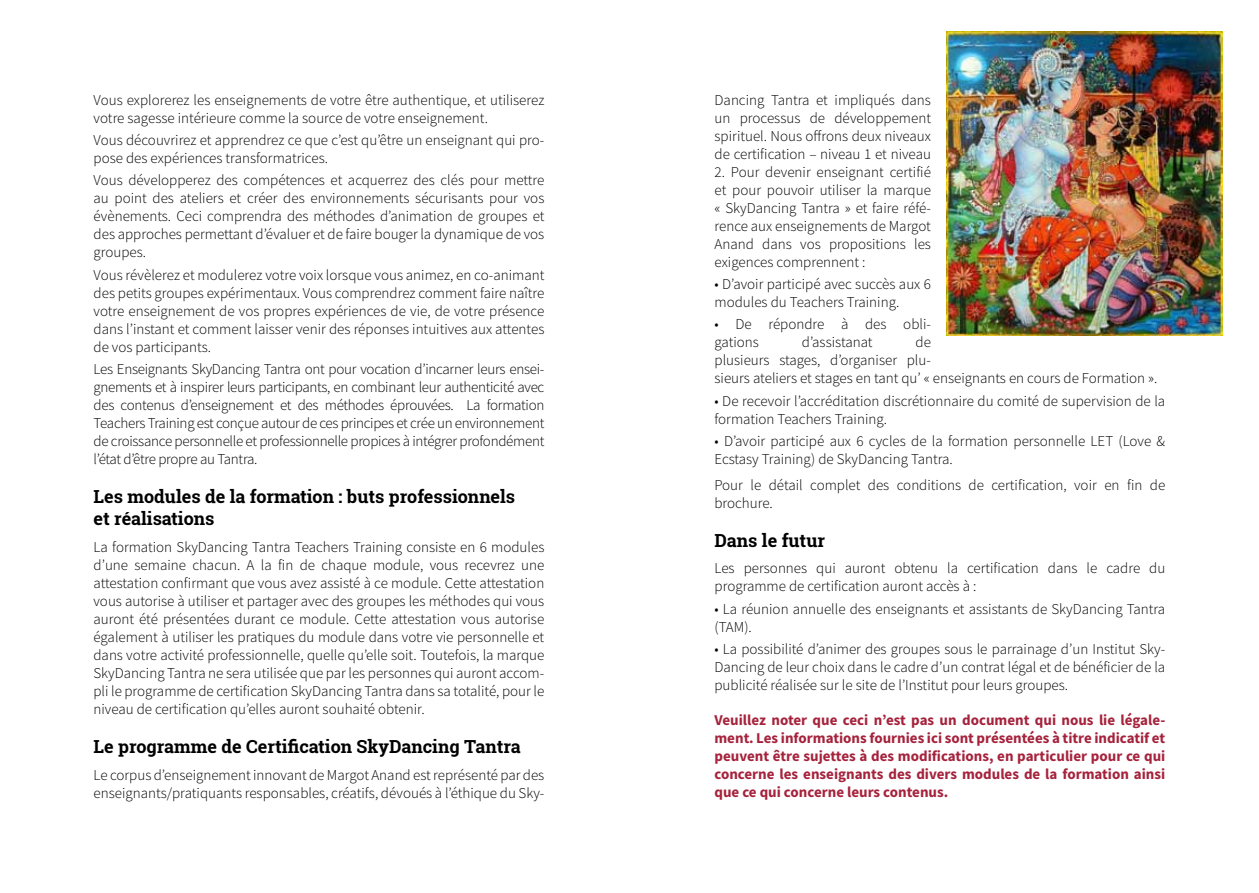
<style>
.page{position:relative;width:1259px;height:893px;background:#fff}
.page>*{position:absolute;margin:0;border:0;box-sizing:border-box;transform-origin:0 0}
.t1{font:700 18px/21.6px "Roboto Slab";color:#000}
.t2{font:300 15px/18px "Source Sans Pro";color:#000}
.t3{font:700 15px/18px "Source Sans Pro";color:#a5223c;text-align:justify}
</style>
<div class="page">
<img style="left:946px;top:32px;width:276px;height:304px">
<p class="t2" style="left:94px;top:91px;width:452px">Vous explorerez les enseignements de votre être authentique, et utiliserez votre sagesse intérieure comme la source de votre enseignement.</p>
<p class="t2" style="left:94px;top:131px;width:452px">Vous découvrirez et apprendrez ce que c’est qu’être un enseignant qui pro&shy;pose des expériences transformatrices.</p>
<p class="t2" style="left:94px;top:171px;width:452px;text-align:justify">Vous développerez des compétences et acquerrez des clés pour mettre au point des ateliers et créer des environnements sécurisants pour vos évènements. Ceci comprendra des méthodes d’animation de groupes et des approches permettant d’évaluer et de faire bouger la dynamique de vos groupes.</p>
<p class="t2" style="left:94px;top:266px;width:452px;text-align:justify">Vous révèlerez et modulerez votre voix lorsque vous animez, en co-animant des petits groupes expérimentaux. Vous comprendrez comment faire naître votre enseignement de vos propres expériences de vie, de votre présence dans l’instant et comment laisser venir des réponses intuitives aux attentes de vos participants.</p>
<p class="t2" style="left:94px;top:360px;width:452px;text-align:justify">Les Enseignants SkyDancing Tantra ont pour vocation d’incarner leurs ensei&shy;gnements et à inspirer leurs participants, en combinant leur authenticité avec des contenus d’enseignement et des méthodes éprouvées. La formation Teachers Training est conçue autour de ces principes et crée un environnement de croissance personnelle et professionnelle propices à intégrer profondément l’état d’être propre au Tantra.</p>
<p class="t1" style="left:94px;top:486px;width:423px">Les modules de la formation : buts professionnels et réalisations</p>
<p class="t2" style="left:93px;top:538px;width:452px;text-align:justify">La formation SkyDancing Tantra Teachers Training consiste en 6 modules d’une semaine chacun. A la fin de chaque module, vous recevrez une attestation confirmant que vous avez assisté à ce module. Cette attestation vous autorise à utiliser et partager avec des groupes les méthodes qui vous auront été présentées durant ce module. Cette attestation vous autorise également à utiliser les pratiques du module dans votre vie personnelle et dans votre activité professionnelle, quelle qu’elle soit. Toutefois, la marque SkyDancing Tantra ne sera utilisée que par les personnes qui auront accom&shy;pli le programme de certification SkyDancing Tantra dans sa totalité, pour le niveau de certification qu’elles auront souhaité obtenir.</p>
<p class="t1" style="left:94px;top:736px;width:429px">Le programme de Certification SkyDancing Tantra</p>
<p class="t2" style="left:94px;top:766px;width:452px">Le corpus d’enseignement innovant de Margot Anand est représenté par des enseignants/pratiquants responsables, créatifs, dévoués à l’éthique du Sky-</p>
<p class="t2" style="left:714px;top:91px;width:218px;text-align:justify">Dancing Tantra et impliqués dans un processus de développement spirituel. Nous offrons deux niveaux de certification – niveau 1 et niveau</p>
<p class="t2" style="left:714px;top:163px;width:218px;text-align:justify">2. Pour devenir enseignant certifié et pour pouvoir utiliser la marque « SkyDancing Tantra » et faire réfé&shy;rence aux enseignements de Margot Anand dans vos propositions les exigences comprennent :</p>
<p class="t2" style="left:714px;top:275px;width:218px">• D’avoir participé avec succès aux 6 modules du Teachers Training.</p>
<p class="t2" style="left:714px;top:315px;width:218px">• De répondre à des obli&shy;gations</p>
<p class="t2" style="left:714px;top:333px;width:444px;text-indent:201px">de<br>plusieurs stages, d’organiser plu-<br>sieurs ateliers et stages en tant qu’ « enseignants en cours de Formation ».</p>
<p class="t2" style="left:714px;top:392px;width:452px">• De recevoir l’accréditation discrétionnaire du comité de supervision de la formation Teachers Training.</p>
<p class="t2" style="left:714px;top:432px;width:452px">• D’avoir participé aux 6 cycles de la formation personnelle LET (Love &amp;<br>Ecstasy Training) de SkyDancing Tantra.</p>
<p class="t2" style="left:714px;top:476px;width:452px">Pour le détail complet des conditions de certification, voir en fin de brochure.</p>
<p class="t1" style="left:714px;top:529px;width:112px">Dans le futur</p>
<p class="t2" style="left:714px;top:559px;width:452px">Les personnes qui auront obtenu la certification dans le cadre du programme de certification auront accès à :</p>
<p class="t2" style="left:714px;top:600px;width:452px">• La réunion annuelle des enseignants et assistants de SkyDancing Tantra (TAM).</p>
<p class="t2" style="left:714px;top:640px;width:452px;text-align:justify">• La possibilité d’animer des groupes sous le parrainage d’un Institut Sky-Dancing de leur choix dans le cadre d’un contrat légal et de bénéficier de la publicité réalisée sur le site de l’Institut pour leurs groupes.</p>
<p class="t3" style="left:714px;top:711px;width:452px">Veuillez noter que ceci n’est pas un document qui nous lie légale&shy;ment. Les informations fournies ici sont présentées à titre indicatif et peuvent être sujettes à des modifications, en particulier pour ce qui concerne les enseignants des divers modules de la formation ainsi que ce qui concerne leurs contenus.</p>
<p class="t2" style="left:802px;top:333px;width:72px">d’assistanat</p>
</div>
